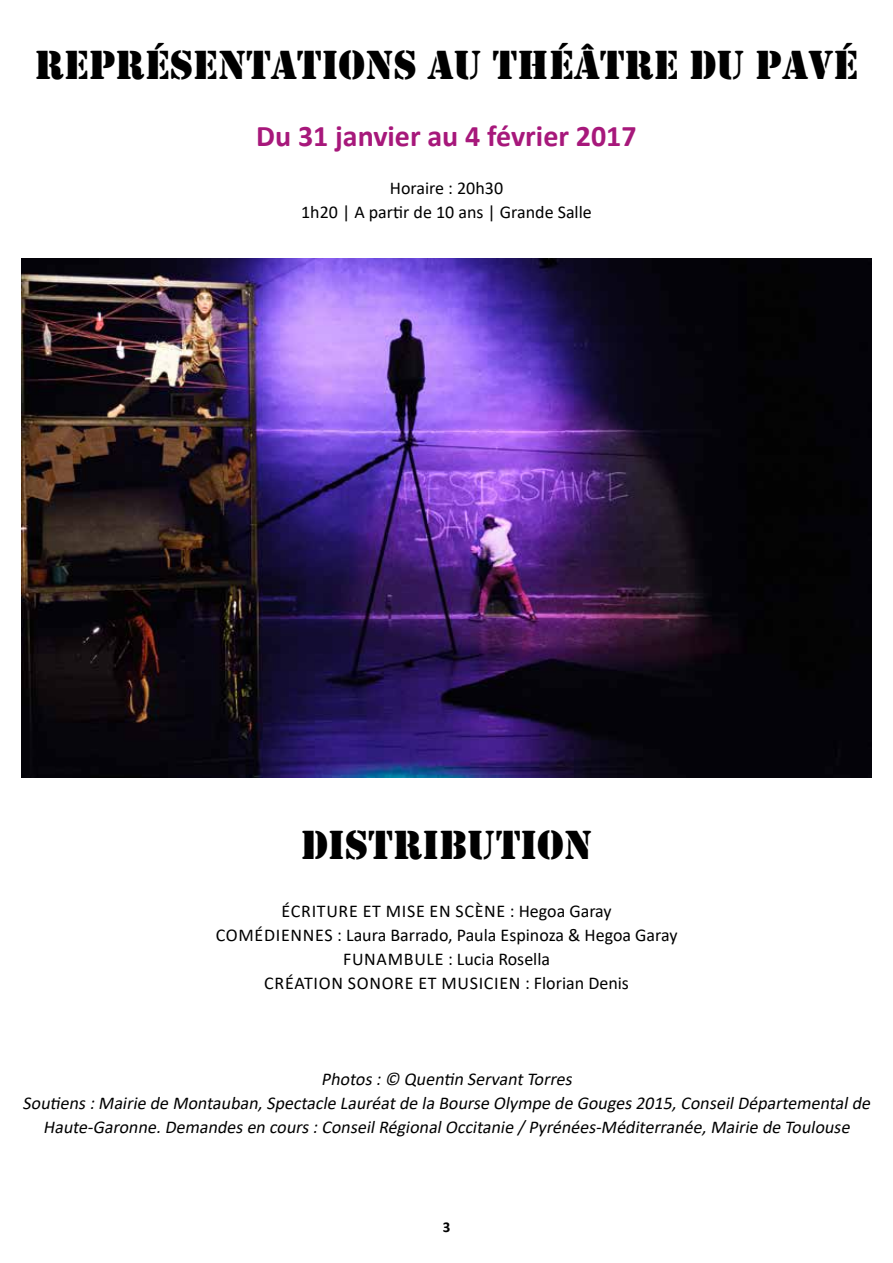
<style>
.page{position:relative;width:893px;height:1263px;background:#fff}
.page>*{position:absolute;margin:0;border:0;box-sizing:border-box;transform-origin:0 0}
.t1{font:42px "Stencil";color:#000}
.t2{font:700 30px "Calibri";color:#a7187b}
.t3{font:italic 18px/24px "Calibri";color:#000;text-align:center}
.t4{font:18px/24px "Calibri";color:#000;text-align:center}
.t5{font:700 15px "Calibri";color:#000}
</style>
<div class="page">
<img style="left:21px;top:258px;width:851px;height:519px">
<h1 class="t1" style="left:35px;top:41px;width:825px">REPRÉSENTATIONS AU THÉÂTRE DU PAVÉ</h1>
<h2 class="t2" style="left:256px;top:115px;width:382px">Du 31 janvier au 4 février 2017</h2>
<p class="t4" style="left:301px;top:176px;width:292px">Horaire : 20h30<br>1h20 | A partir de 10 ans | Grande Salle</p>
<h1 class="t1" style="left:301px;top:821px;width:293px">DISTRIBUTION</h1>
<p class="t4" style="left:216px;top:900px;width:463px">ÉCRITURE ET MISE EN SCÈNE : Hegoa Garay<br>COMÉDIENNES : Laura Barrado, Paula Espinoza &amp; Hegoa Garay FUNAMBULE : Lucia Rosella<br>CRÉATION SONORE ET MUSICIEN : Florian Denis</p>
<p class="t3" style="left:23px;top:1068px;width:854px">Photos:© Quentin ServantTorres<br>Soutiens:Mairie de Montauban,Spectacle Lauréatde laBourse Olympe de Gouges2015,ConseilDépartementalde<br>Haute-Garonne.Demandesen cours:ConseilRégionalOccitanie /Pyrénées-Méditerranée,Mairie de Toulouse</p>
<p class="t5" style="left:443px;top:1216px;width:9px">3</p>
</div>
